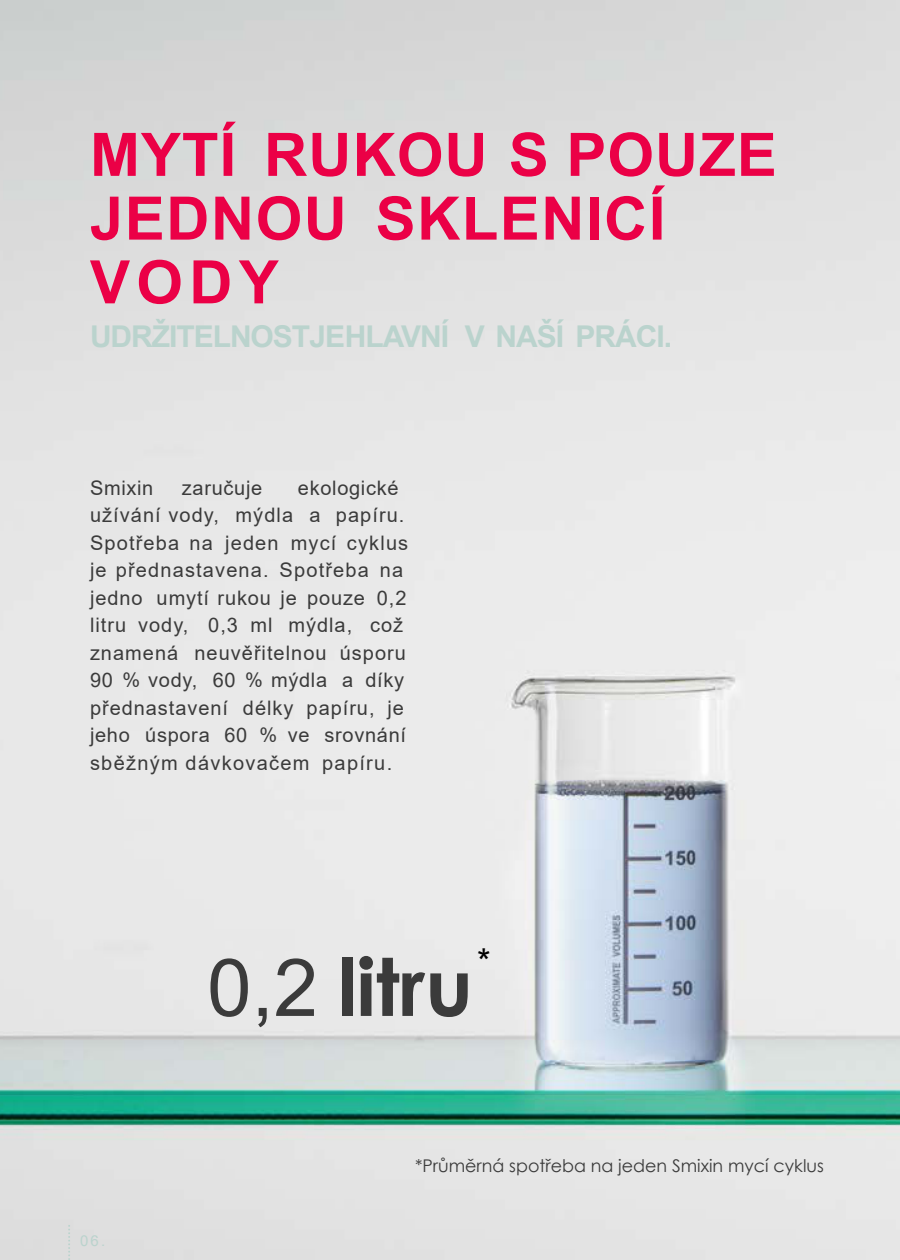
<style>
.page{position:relative;width:900px;height:1260px;background:#fff}
.page>*{position:absolute;margin:0;border:0;box-sizing:border-box;transform-origin:0 0}
.t1{font:700 80px "Century Gothic";color:#3b3b3b}
.t2{font:700 60px/63.8px "Arial";letter-spacing:.025em;color:#eb0046}
.t3{font:35px "Arial";color:#000}
.t4{font:700 30px "Arial";letter-spacing:-.035em;color:#bad3cd}
.t5{font:20px/27.5px "Arial";letter-spacing:.05em;color:#3b3b3b}
.t6{font:17.5px "Century Gothic";color:#3b3b3b}
.t7{font:15px "Arial";color:#bad3cd}
.s1{font-family:"Arial";font-weight:400}
</style>
<div class="page">
<img style="left:0;top:0;width:900px;height:1260px">
<svg style="left:68px;top:1225px;width:2px;height:35px"></svg>
<h2 class="t2" style="left:90px;top:128px;width:688px">MYTÍ RUKOU S POUZE<br>JEDNOU SKLENICÍ<br>VODY</h2>
<h3 class="t4" style="left:90px;top:325px;width:584px">UDRŽITELNOSTJEHLAVNÍ V NAŠÍ PRÁCI.</h3>
<p class="t5" style="left:90px;top:476px;width:65px">Smixin</p>
<p class="t5" style="left:182px;top:476px;width:82px">zaručuje</p>
<p class="t5" style="left:90px;top:476px;width:320px;text-indent:208px">ekologické užívání vody, mýdla a papíru.<br>Spotřeba na jeden mycí cyklus je přednastavena. Spotřeba na jedno umytí rukou je pouze 0,2 litru vody, 0,3 ml mýdla, což znamená neuvěřitelnou úsporu<br>90 % vody, 60 % mýdla a díky přednastavení délky papíru, je jeho úspora 60 % ve srovnání sběžným dávkovačem papíru.</p>
<h1 class="t1" style="left:207px;top:956px;width:267px"><span class="s1">0,2</span> litru</h1>
<h3 class="t3" style="left:477px;top:948px;width:15px">*</h3>
<p class="t7" style="left:80px;top:1235px;width:27px">06.</p>
<p class="t6" style="left:415px;top:1159px;width:410px">*Průměrná spotřeba na jeden Smixin mycí cyklus</p>
</div>
